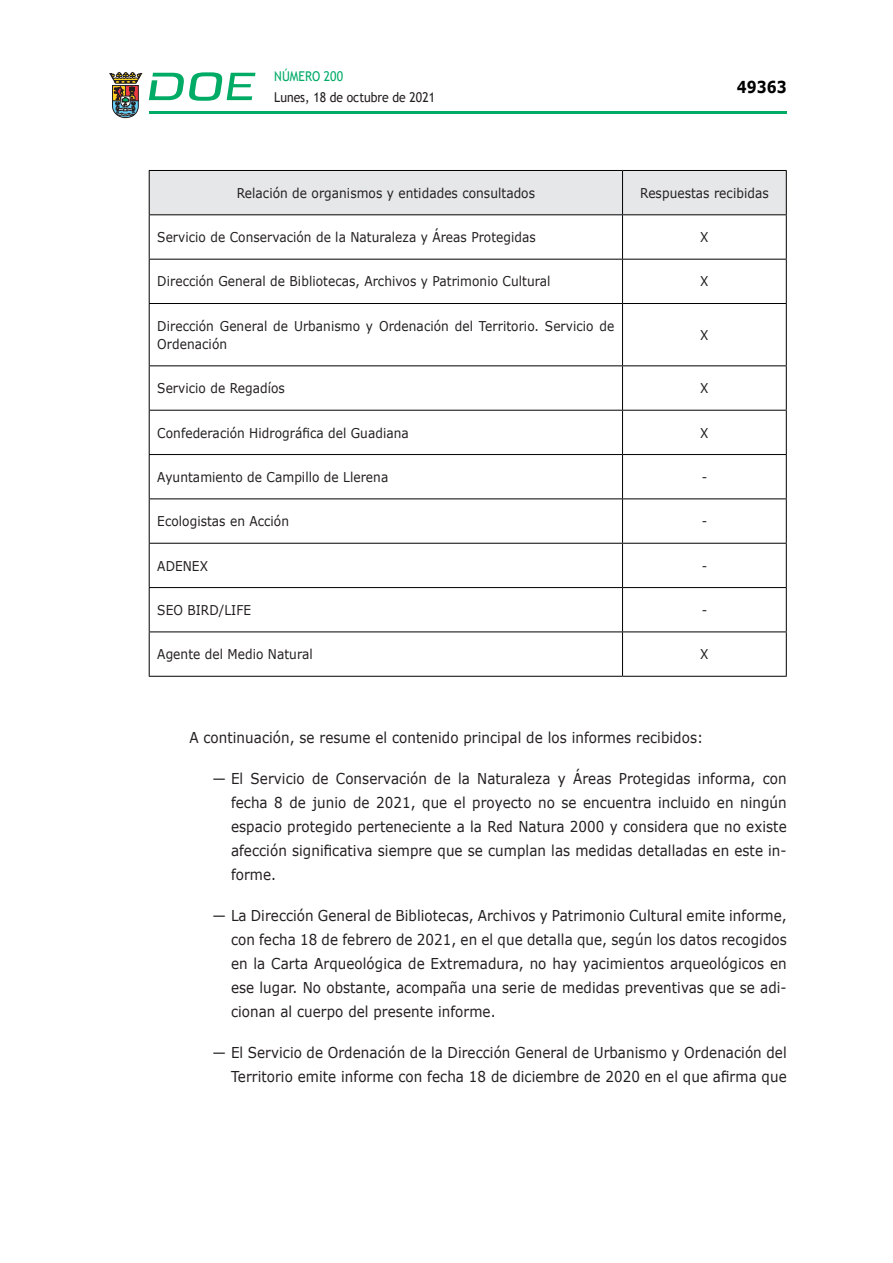
<style>
.page{position:relative;width:893px;height:1263px;background:#fff}
.page>*{position:absolute;margin:0;border:0;box-sizing:border-box;transform-origin:0 0}
.t1{font:700 16.5px "Verdana";color:#000;scale:.85 1}
.CUERPO_DE_TEXTO{font:15px/24px "Verdana";letter-spacing:.005em;color:#231f20;text-align:justify;scale:.9 1}
.CUERPO_DE_TEXTO-2{font:13.5px/18px "Verdana";letter-spacing:.005em;color:#231f20;scale:.9 1}
.t2{font:13.5px "Trebuchet MS";color:#231f20;scale:.9 1}
.t3{font:13.5px "Trebuchet MS";color:#00ab67;scale:.9 1}
</style>
<div class="page">
<hr style="left:149px;top:111px;width:638px;height:3px;background:#00ab66">
<svg style="left:109px;top:72px;width:33px;height:46px"></svg>
<svg style="left:149px;top:72px;width:106px;height:29px"></svg>
<div style="left:150px;top:171px;width:636px;height:43px;background:#e6e7e9"></div>
<svg style="left:150px;top:215px;width:636px;height:461px"></svg>
<hr style="left:149px;top:170px;width:473px;height:1px;background:#000001">
<hr style="left:149px;top:171px;width:1px;height:43px;background:#000001">
<hr style="left:622px;top:170px;width:165px;height:1px;background:#000001">
<hr style="left:622px;top:171px;width:1px;height:43px;background:#000001">
<hr style="left:786px;top:171px;width:1px;height:43px;background:#000001">
<hr style="left:149px;top:214px;width:473px;height:1px;background:#000001">
<hr style="left:149px;top:215px;width:1px;height:44px;background:#000001">
<hr style="left:622px;top:214px;width:165px;height:1px;background:#000001">
<hr style="left:622px;top:215px;width:1px;height:44px;background:#000001">
<hr style="left:786px;top:215px;width:1px;height:44px;background:#000001">
<hr style="left:149px;top:259px;width:473px;height:1px;background:#000001">
<hr style="left:149px;top:260px;width:1px;height:43px;background:#000001">
<hr style="left:622px;top:259px;width:165px;height:1px;background:#000001">
<hr style="left:622px;top:260px;width:1px;height:43px;background:#000001">
<hr style="left:786px;top:260px;width:1px;height:43px;background:#000001">
<hr style="left:149px;top:303px;width:473px;height:1px;background:#000001">
<hr style="left:149px;top:304px;width:1px;height:61px;background:#000001">
<hr style="left:622px;top:303px;width:165px;height:1px;background:#000001">
<hr style="left:622px;top:304px;width:1px;height:61px;background:#000001">
<hr style="left:786px;top:304px;width:1px;height:61px;background:#000001">
<hr style="left:149px;top:365px;width:473px;height:1px;background:#000001">
<hr style="left:149px;top:366px;width:1px;height:44px;background:#000001">
<hr style="left:622px;top:365px;width:165px;height:1px;background:#000001">
<hr style="left:622px;top:366px;width:1px;height:44px;background:#000001">
<hr style="left:786px;top:366px;width:1px;height:44px;background:#000001">
<hr style="left:149px;top:410px;width:473px;height:1px;background:#000001">
<hr style="left:149px;top:411px;width:1px;height:43px;background:#000001">
<hr style="left:622px;top:410px;width:165px;height:1px;background:#000001">
<hr style="left:622px;top:411px;width:1px;height:43px;background:#000001">
<hr style="left:786px;top:411px;width:1px;height:43px;background:#000001">
<hr style="left:149px;top:454px;width:473px;height:1px;background:#000001">
<hr style="left:149px;top:455px;width:1px;height:43px;background:#000001">
<hr style="left:622px;top:454px;width:165px;height:1px;background:#000001">
<hr style="left:622px;top:455px;width:1px;height:43px;background:#000001">
<hr style="left:786px;top:455px;width:1px;height:43px;background:#000001">
<hr style="left:149px;top:498px;width:473px;height:1px;background:#000001">
<hr style="left:149px;top:499px;width:1px;height:44px;background:#000001">
<hr style="left:622px;top:498px;width:165px;height:1px;background:#000001">
<hr style="left:622px;top:499px;width:1px;height:44px;background:#000001">
<hr style="left:786px;top:499px;width:1px;height:44px;background:#000001">
<hr style="left:149px;top:543px;width:473px;height:1px;background:#000001">
<hr style="left:149px;top:544px;width:1px;height:43px;background:#000001">
<hr style="left:622px;top:543px;width:165px;height:1px;background:#000001">
<hr style="left:622px;top:544px;width:1px;height:43px;background:#000001">
<hr style="left:786px;top:544px;width:1px;height:43px;background:#000001">
<hr style="left:149px;top:587px;width:473px;height:1px;background:#000001">
<hr style="left:149px;top:588px;width:1px;height:43px;background:#000001">
<hr style="left:622px;top:587px;width:165px;height:1px;background:#000001">
<hr style="left:622px;top:588px;width:1px;height:43px;background:#000001">
<hr style="left:786px;top:588px;width:1px;height:43px;background:#000001">
<hr style="left:149px;top:631px;width:473px;height:1px;background:#000001">
<hr style="left:149px;top:632px;width:1px;height:44px;background:#000001">
<hr style="left:622px;top:631px;width:165px;height:1px;background:#000001">
<hr style="left:622px;top:632px;width:1px;height:44px;background:#000001">
<hr style="left:786px;top:632px;width:1px;height:44px;background:#000001">
<hr style="left:149px;top:676px;width:473px;height:1px;background:#000001">
<hr style="left:622px;top:676px;width:165px;height:1px;background:#000001">
<p class="t3" style="left:274px;top:67px;width:78px">NÚMERO 200</p>
<p class="t2" style="left:274px;top:88px;width:180px">Lunes, 18 de octubre de 2021</p>
<p class="t1" style="left:737px;top:75px;width:60px">49363</p>
<p class="CUERPO_DE_TEXTO-2" style="left:237px;top:184px;width:333px">Relación de organismos y entidades consultados</p>
<p class="CUERPO_DE_TEXTO-2" style="left:640px;top:184px;width:144px">Respuestas recibidas</p>
<p class="CUERPO_DE_TEXTO-2" style="left:157px;top:228px;width:422px">Servicio de Conservación de la Naturaleza y Áreas Protegidas</p>
<p class="CUERPO_DE_TEXTO-2" style="left:700px;top:228px;width:11px">X</p>
<p class="CUERPO_DE_TEXTO-2" style="left:157px;top:272px;width:438px">Dirección General de Bibliotecas, Archivos y Patrimonio Cultural</p>
<p class="CUERPO_DE_TEXTO-2" style="left:700px;top:272px;width:11px">X</p>
<p class="CUERPO_DE_TEXTO-2" style="left:157px;top:317px;width:509px">Dirección General de Urbanismo y Ordenación del Territorio. Servicio de<br>Ordenación</p>
<p class="CUERPO_DE_TEXTO-2" style="left:700px;top:326px;width:11px">X</p>
<p class="CUERPO_DE_TEXTO-2" style="left:157px;top:379px;width:143px">Servicio de Regadíos</p>
<p class="CUERPO_DE_TEXTO-2" style="left:700px;top:379px;width:11px">X</p>
<p class="CUERPO_DE_TEXTO-2" style="left:157px;top:423px;width:281px">Confederación Hidrográfica del Guadiana</p>
<p class="CUERPO_DE_TEXTO-2" style="left:700px;top:423px;width:11px">X</p>
<p class="CUERPO_DE_TEXTO-2" style="left:157px;top:468px;width:258px">Ayuntamiento de Campillo de Llerena</p>
<p class="CUERPO_DE_TEXTO-2" style="left:702px;top:468px;width:8px">-</p>
<p class="CUERPO_DE_TEXTO-2" style="left:157px;top:512px;width:148px">Ecologistas en Acción</p>
<p class="CUERPO_DE_TEXTO-2" style="left:702px;top:512px;width:8px">-</p>
<p class="CUERPO_DE_TEXTO-2" style="left:157px;top:556px;width:58px">ADENEX</p>
<p class="CUERPO_DE_TEXTO-2" style="left:702px;top:556px;width:8px">-</p>
<p class="CUERPO_DE_TEXTO-2" style="left:157px;top:601px;width:106px">SEO BIRD/LIFE</p>
<p class="CUERPO_DE_TEXTO-2" style="left:702px;top:601px;width:8px">-</p>
<p class="CUERPO_DE_TEXTO-2" style="left:157px;top:645px;width:174px">Agente del Medio Natural</p>
<p class="CUERPO_DE_TEXTO-2" style="left:700px;top:645px;width:11px">X</p>
<p class="CUERPO_DE_TEXTO" style="left:189px;top:725px;width:572px">A continuación, se resume el contenido principal de los informes recibidos:</p>
<p class="CUERPO_DE_TEXTO" style="left:231px;top:766px;width:619px;text-indent:-18px">— El Servicio de Conservación de la Naturaleza y Áreas Protegidas informa, con fecha 8 de junio de 2021, que el proyecto no se encuentra incluido en ningún espacio protegido perteneciente a la Red Natura 2000 y considera que no existe afección significativa siempre que se cumplan las medidas detalladas en este in&shy;forme.</p>
<p class="CUERPO_DE_TEXTO" style="left:231px;top:903px;width:619px;text-indent:-18px">— La Dirección General de Bibliotecas, Archivos y Patrimonio Cultural emite informe, con fecha 18 de febrero de 2021, en el que detalla que, según los datos recogidos en la Carta Arqueológica de Extremadura, no hay yacimientos arqueológicos en ese lugar. No obstante, acompaña una serie de medidas preventivas que se adi&shy;cionan al cuerpo del presente informe.</p>
<p class="CUERPO_DE_TEXTO" style="left:213px;top:1040px;width:639px;text-align:right">— El Servicio de Ordenación de la Dirección General de Urbanismo y Ordenación del<br>Territorio emite informe con fecha 18 de diciembre de 2020 en el que afirma que</p>
</div>
